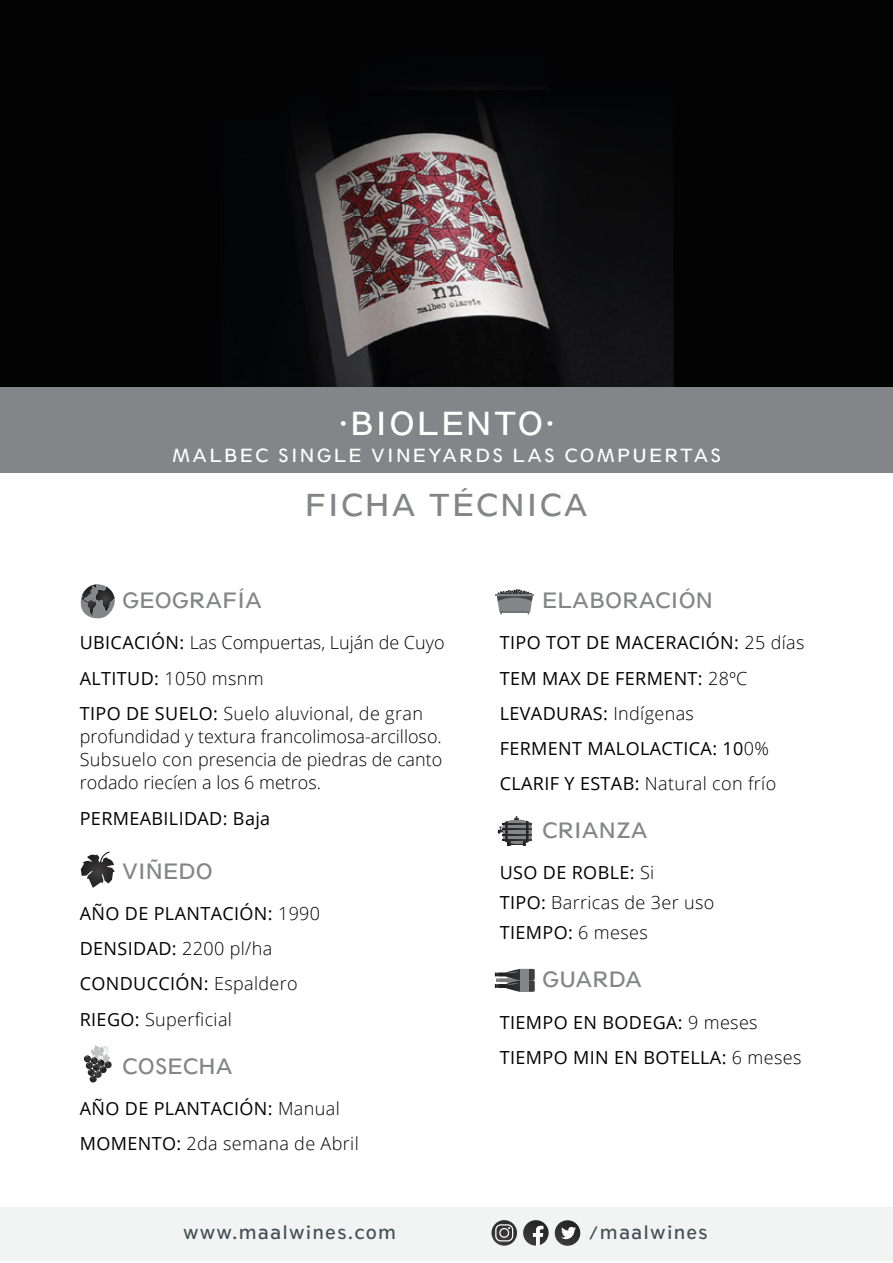
<style>
.page{position:relative;width:893px;height:1263px;background:#fff}
.page>*{position:absolute;margin:0;border:0;box-sizing:border-box;transform-origin:0 0}
.t1{font:31.5px "Tw Cen Class MT Std";letter-spacing:.1em;color:#fff}
.t2{font:30px "Tw Cen Class MT Std";letter-spacing:.1em;color:#848589}
.t3{font:21px "Tw Cen Class MT Std";letter-spacing:.04em;color:#848589}
.t4{font:18px/35.2px "Open Sans";letter-spacing:.02em;color:#010101}
.t5{font:300 18px/35.2px "Open Sans";color:#010101}
.t6{font:300 18px/30px "Open Sans";letter-spacing:.02em;color:#010101}
.t7{font:18px "Tw Cen Class MT Std";letter-spacing:.16em;color:#fff}
.t8{font:18px "Tw Cen Class MT Std";letter-spacing:.1em;color:#454d56}
.s1{font-weight:400}
.s2{font-weight:300}
</style>
<div class="page">
<img style="left:0;top:0;width:893px;height:388px">
<div style="left:0;top:388px;width:893px;height:85px;background:#848589"></div>
<svg style="left:81px;top:584px;width:34px;height:35px"></svg>
<svg style="left:81px;top:852px;width:34px;height:36px"></svg>
<svg style="left:84px;top:1045px;width:28px;height:37px"></svg>
<svg style="left:498px;top:816px;width:34px;height:30px"></svg>
<svg style="left:495px;top:969px;width:40px;height:23px"></svg>
<svg style="left:497px;top:589px;width:36px;height:25px"></svg>
<hr style="left:496px;top:595px;width:38px;height:1px;background:#848589">
<div style="left:0;top:1207px;width:893px;height:54px;background:#f2f3f3"></div>
<svg style="left:523px;top:1220px;width:26px;height:25px"></svg>
<svg style="left:491px;top:1220px;width:26px;height:25px"></svg>
<svg style="left:495px;top:1224px;width:18px;height:17px"></svg>
<svg style="left:555px;top:1220px;width:25px;height:26px"></svg>
<svg style="left:561px;top:1227px;width:16px;height:12px"></svg>
<h1 class="t1" style="left:339px;top:403px;width:217px">·BIOLENTO·</h1>
<p class="t7" style="left:173px;top:444px;width:550px">MALBEC SINGLE VINEYARDS LAS COMPUERTAS</p>
<h2 class="t2" style="left:306px;top:486px;width:283px">FICHA TÉCNICA</h2>
<p class="t3" style="left:122px;top:587px;width:141px">GEOGRAFÍA</p>
<p class="t5" style="left:80px;top:625px;width:366px"><span class="s1">UBICACIÓN:</span> Las Compuertas, Luján de Cuyo<br><span class="s1">ALTITUD:</span> 1050 msnm<br><span class="s1">TIPO DE SUELO:</span> Suelo aluvional, de gran</p>
<p class="t5" style="left:80px;top:724px;width:364px;line-height:23.2px;text-align:justify">profundidad y textura francolimosa-arcilloso.<br>Subsuelo con presencia de piedras de canto rodado riecíen a los 6 metros.</p>
<p class="t4" style="left:80px;top:800px;width:192px">PERMEABILIDAD: Baja</p>
<p class="t3" style="left:122px;top:857px;width:91px">VIÑEDO</p>
<p class="t4" style="left:80px;top:895px;width:242px">AÑO DE PLANTACIÓN: <span class="s2">1990<br></span>DENSIDAD: <span class="s2">2200 pl/ha<br></span>CONDUCCIÓN: <span class="s2">Espaldero<br></span>RIEGO: <span class="s2">Superficial</span></p>
<p class="t3" style="left:122px;top:1052px;width:111px">COSECHA</p>
<p class="t4" style="left:80px;top:1090px;width:280px">AÑO DE PLANTACIÓN: <span class="s2">Manual<br></span>MOMENTO: <span class="s2">2da semana de Abril</span></p>
<p class="t3" style="left:542px;top:587px;width:172px">ELABORACIÓN</p>
<p class="t4" style="left:500px;top:625px;width:306px">TIPO TOT DE MACERACIÓN: <span class="s2">25 días<br></span>TEM MAX DE FERMENT: <span class="s2">28ºC<br></span>LEVADURAS: <span class="s2">Indígenas<br></span>FERMENT MALOLACTICA: 10<span class="s2">0%<br></span>CLARIF Y ESTAB: <span class="s2">Natural con frío</span></p>
<p class="t3" style="left:542px;top:817px;width:106px">CRIANZA</p>
<p class="t6" style="left:500px;top:857px;width:216px"><span class="s1">USO DE ROBLE:</span> Si<br><span class="s1">TIPO:</span> Barricas de 3er uso<br><span class="s1">TIEMPO:</span> 6 meses</p>
<p class="t3" style="left:542px;top:966px;width:101px">GUARDA</p>
<p class="t4" style="left:500px;top:1004px;width:303px">TIEMPO EN BODEGA: <span class="s2">9 meses<br></span>TIEMPO MIN EN BOTELLA: <span class="s2">6 meses</span></p>
<p class="t8" style="left:184px;top:1221px;width:214px">www.maalwines.com</p>
<p class="t8" style="left:589px;top:1221px;width:120px">/maalwines</p>
</div>
